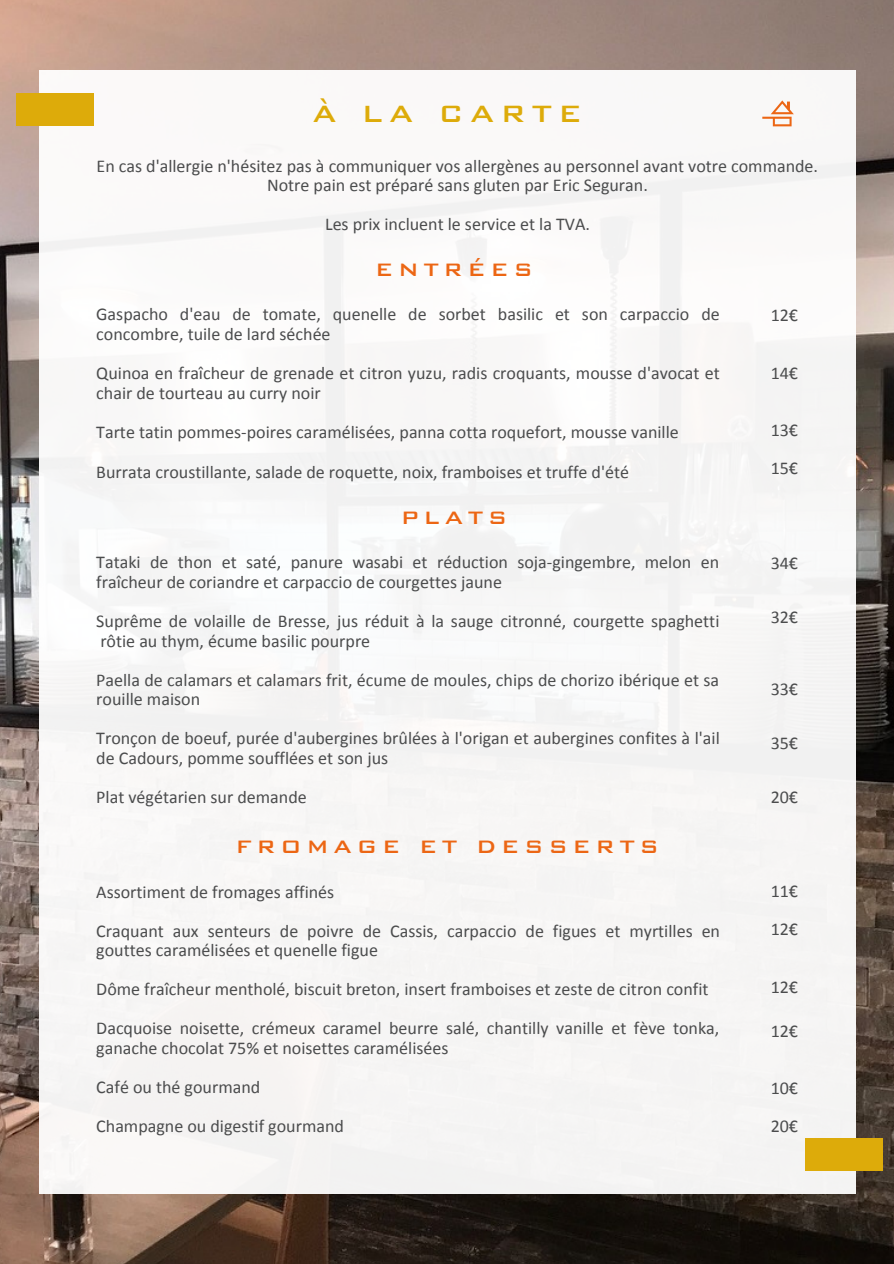
<style>
.page{position:relative;width:894px;height:1264px;background:#fff}
.page>*{position:absolute;margin:0;border:0;box-sizing:border-box;transform-origin:0 0}
.t1{font:500 31.5px "Bank Gothic BT";letter-spacing:.2em;color:#ddab0a}
.t2{font:500 24px "Bank Gothic BT";letter-spacing:.2em;color:#ec6614}
.t3{font:18px/39.2px "Calibri";color:#4b4c4d}
</style>
<div class="page">
<img style="left:0;top:0;width:893px;height:1263px">
<div style="left:39px;top:71px;width:815px;height:1122px;background:#f7f6f6"></div>
<div style="left:16px;top:93px;width:78px;height:33px;background:#ddab0a"></div>
<div style="left:804px;top:1138px;width:78px;height:32px;background:#ddab0a"></div>
<svg style="left:762px;top:100px;width:31px;height:26px"></svg>
<h1 class="t1" style="left:312px;top:97px;width:271px">À LA CARTE</h1>
<p class="t3" style="left:97px;top:158px;width:722px;line-height:19.2px;text-align:center">En cas d'allergie n'hésitez pas à communiquer vos allergènes au personnel avant votre commande.<br>Notre pain est préparé sans gluten par Eric Seguran.</p>
<p class="t3" style="left:325px;top:206px;width:266px">Les prix incluent le service et la TVA.</p>
<h2 class="t2" style="left:375px;top:257px;width:159px">ENTRÉES</h2>
<p class="t3" style="left:96px;top:306px;width:624px;line-height:19.6px">Gaspacho d'eau de tomate, quenelle de sorbet basilic et son carpaccio de concombre, tuile de lard séchée</p>
<p class="t3" style="left:96px;top:365px;width:625px;line-height:19.6px">Quinoa en fraîcheur de grenade et citron yuzu, radis croquants, mousse d'avocat et chair de tourteau au curry noir</p>
<p class="t3" style="left:96px;top:414px;width:584px">Tarte tatin pommes-poires caramélisées, panna cotta roquefort, mousse vanille<br>Burrata croustillante, salade de roquette, noix, framboises et truffe d'été</p>
<h2 class="t2" style="left:400px;top:505px;width:108px">PLATS</h2>
<p class="t3" style="left:96px;top:554px;width:624px;line-height:19.5px">Tataki de thon et saté, panure wasabi et réduction soja-gingembre, melon en fraîcheur de coriandre et carpaccio de courgettes jaune</p>
<p class="t3" style="left:96px;top:613px;width:624px;line-height:19.5px">Suprême de volaille de Bresse, jus réduit à la sauge citronné, courgette spaghetti rôtie au thym, écume basilic pourpre</p>
<p class="t3" style="left:96px;top:671px;width:624px;line-height:19.5px">Paella de calamars et calamars frit, écume de moules, chips de chorizo ibérique et sa rouille maison</p>
<p class="t3" style="left:96px;top:730px;width:625px;line-height:19.5px">Tronçon de boeuf, purée d'aubergines brûlées à l'origan et aubergines confites à l'ail de Cadours, pomme soufflées et son jus</p>
<p class="t3" style="left:96px;top:779px;width:212px">Plat végétarien sur demande</p>
<h2 class="t2" style="left:235px;top:834px;width:425px">FROMAGE ET DESSERTS</h2>
<p class="t3" style="left:96px;top:873px;width:625px">Assortiment de fromages affinés<br>Craquant aux senteurs de poivre de Cassis, carpaccio de figues et myrtilles en</p>
<p class="t3" style="left:96px;top:932px;width:624px">gouttes caramélisées et quenelle figue<br>Dôme fraîcheur mentholé, biscuit breton, insert framboises et zeste de citron confit<br>Dacquoise noisette, crémeux caramel beurre salé, chantilly vanille et fève tonka,</p>
<p class="t3" style="left:96px;top:1029px;width:353px">ganache chocolat 75% et noisettes caramélisées<br>Café ou thé gourmand<br>Champagne ou digestif gourmand</p>
<p class="t3" style="left:770px;top:297px;width:29px">12€</p>
<p class="t3" style="left:770px;top:354px;width:29px">14€</p>
<p class="t3" style="left:770px;top:412px;width:29px;line-height:38.2px">13€<br>15€</p>
<p class="t3" style="left:770px;top:544px;width:29px">34€</p>
<p class="t3" style="left:770px;top:598px;width:29px">32€</p>
<p class="t3" style="left:770px;top:670px;width:29px">33€</p>
<p class="t3" style="left:770px;top:725px;width:29px">35€</p>
<p class="t3" style="left:770px;top:779px;width:29px">20€</p>
<p class="t3" style="left:770px;top:873px;width:29px;line-height:38.2px">11€<br>12€</p>
<p class="t3" style="left:770px;top:968px;width:29px">12€</p>
<p class="t3" style="left:770px;top:1012px;width:29px">12€</p>
<p class="t3" style="left:770px;top:1070px;width:29px;line-height:38.2px">10€<br>20€</p>
</div>
